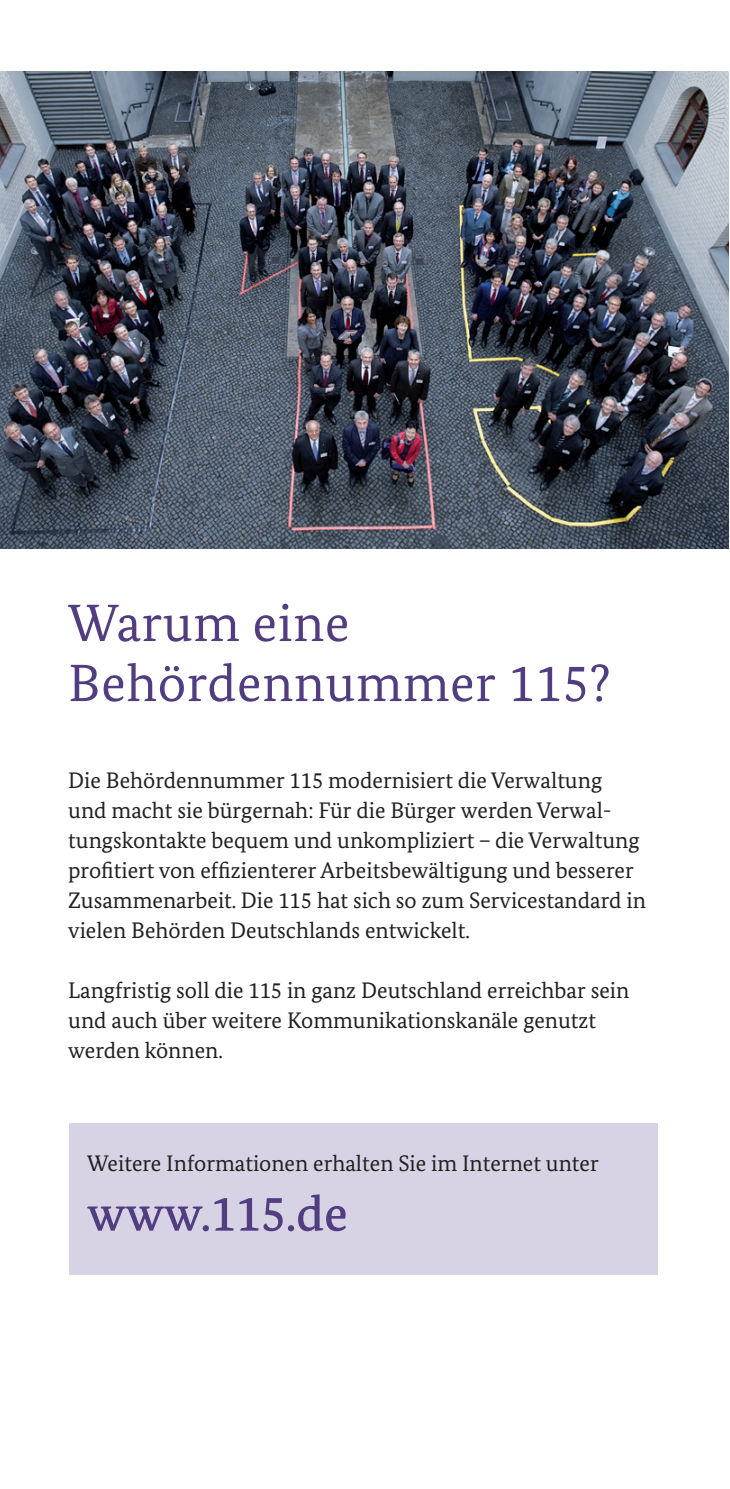
<style>
.page{position:relative;width:730px;height:1489px;background:#fff}
.page>*{position:absolute;margin:0;border:0;box-sizing:border-box;transform-origin:0 0}
._00_Headline_lila{font:52.5px/60px "Bundes Serif";letter-spacing:.015em;color:#523d81}
._01_Fliesstext{font:500 50px "Bundes Serif";color:#523d81}
._01_Fliesstext-2{font:22.5px/30px "Bundes Serif";color:#231f20}
._00_Headline_lila-2{font:22.5px/30px "Bundes Serif";color:#231f20}
</style>
<div class="page">
<img style="left:0;top:72px;width:729px;height:476px">
<div style="left:70px;top:1123px;width:588px;height:151px;background:#d7d3e5"></div>
<p class="_00_Headline_lila" style="left:68px;top:592px;width:544px">Warum eine<br>Behördennummer 115?</p>
<p class="_01_Fliesstext-2" style="left:68px;top:765px;width:579px">Die Behördennummer 115 modernisiert die Verwaltung und macht sie bürgernah: Für die Bürger werden Verwal&shy;tungskontakte bequem und unkompliziert – die Verwaltung profitiert von effizienterer Arbeitsbewältigung und besserer Zusammenarbeit. Die 115 hat sich so zum Servicestandard in vielen Behörden Deutschlands entwickelt.</p>
<p class="_00_Headline_lila-2" style="left:68px;top:975px;width:563px">Langfristig soll die 115 in ganz Deutschland erreichbar sein und auch über weitere Kommunikationskanäle genutzt werden können.</p>
<p class="_01_Fliesstext-2" style="left:87px;top:1147px;width:513px">Weitere Informationen erhalten Sie im Internet unter</p>
<p class="_01_Fliesstext" style="left:87px;top:1182px;width:262px">www.115.de</p>
</div>
